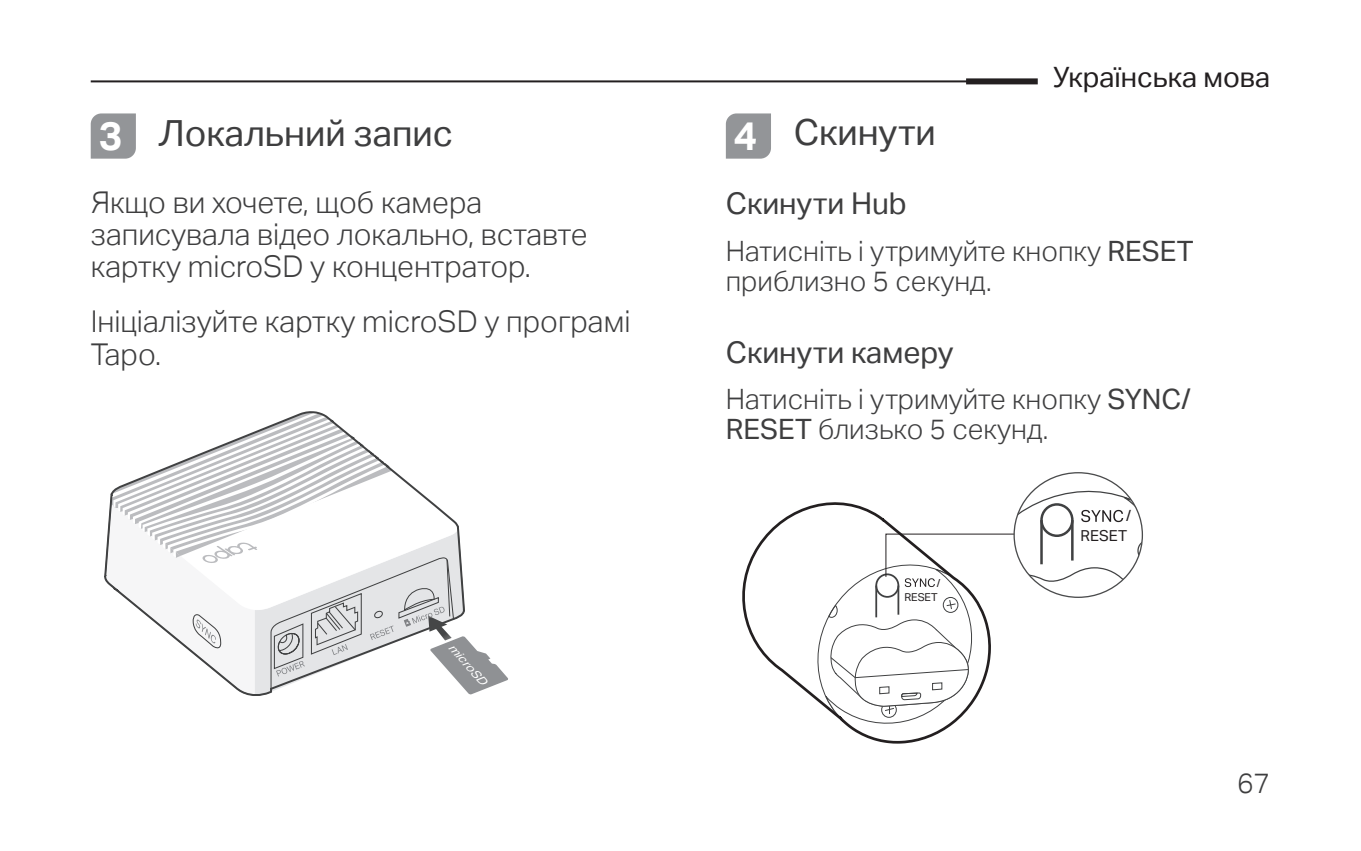
<style>
.page{position:relative;width:1361px;height:851px;background:#fff}
.page>*{position:absolute;margin:0;border:0;box-sizing:border-box;transform-origin:0 0}
.t1{font:36px "TP Link Aktiv Regular";color:#3e3e3f}
.t2{font:30px/32px "TP Link Aktiv Light";color:#3e3e3f}
.t3{font:30px "TP Link Aktiv Regular";color:#3e3e3f}
.t4{font:28px/30px "TP Link Aktiv Light";color:#3e3e3f}
.t5{font:28px "TP Link Aktiv Regular";color:#231f20}
.t6{font:15.2px "TP Link Aktiv Regular";color:#231f20}
.t7{font:italic 11.6px "TP Link Aktiv Regular";color:#fff;scale:1.13 1}
.t8{font:10.8px "TP Link Aktiv Regular";color:#231f20}
.s1{font-family:"TP Link Aktiv Bold";font-size:40px;color:#fff}
.s2{font-family:"TP Link Aktiv Regular"}
</style>
<div class="page">
<svg style="left:91px;top:113px;width:45px;height:46px;background:#97999c"></svg>
<div style="left:726px;top:113px;width:45px;height:46px;background:#939598"></div>
<svg style="left:104px;top:411px;width:404px;height:284px"></svg>
<svg style="left:742px;top:507px;width:64px;height:185px"></svg>
<svg style="left:806px;top:472px;width:336px;height:272px"></svg>
<hr style="left:91px;top:80px;width:945px;height:2px;background:#231f20">
<div style="left:966px;top:78px;width:71px;height:6px;background:#231f20"></div>
<p class="t1" style="left:99px;top:113px;width:356px"><span class="s1">3</span> Локальний запис</p>
<p class="t2" style="left:91px;top:187px;width:498px">Якщо ви хочете, щоб камера записувала відео локально, вставте картку microSD у концентратор.</p>
<p class="t2" style="left:91px;top:305px;width:541px">Ініціалізуйте картку microSD у програмі<br>Tapo.</p>
<p class="t7" style="left:456px;top:640px;width:47px;rotate:49deg">microSD</p>
<p class="t1" style="left:734px;top:111px;width:203px"><span class="s1">4</span> Скинути</p>
<p class="t5" style="left:1053px;top:61px;width:218px">Українська мова</p>
<p class="t3" style="left:726px;top:186px;width:182px">Скинути Hub</p>
<p class="t4" style="left:726px;top:236px;width:469px">Натисніть і утримуйте кнопку <span class="s2">RESET </span>приблизно 5 секунд.</p>
<p class="t3" style="left:726px;top:335px;width:229px">Скинути камеру</p>
<p class="t4" style="left:726px;top:384px;width:466px">Натисніть і утримуйте кнопку <span class="s2">SYNC/<br>RESET</span> близько 5 секунд.</p>
<p class="t6" style="left:1126px;top:507px;width:7px">/</p>
<p class="t8" style="left:937px;top:576px;width:5px">/</p>
<p class="t8" style="left:904px;top:590px;width:35px">RESET</p>
<p class="t6" style="left:1080px;top:527px;width:48px">RESET</p>
<p class="t4" style="left:1237px;top:768px;width:35px">67</p>
</div>
